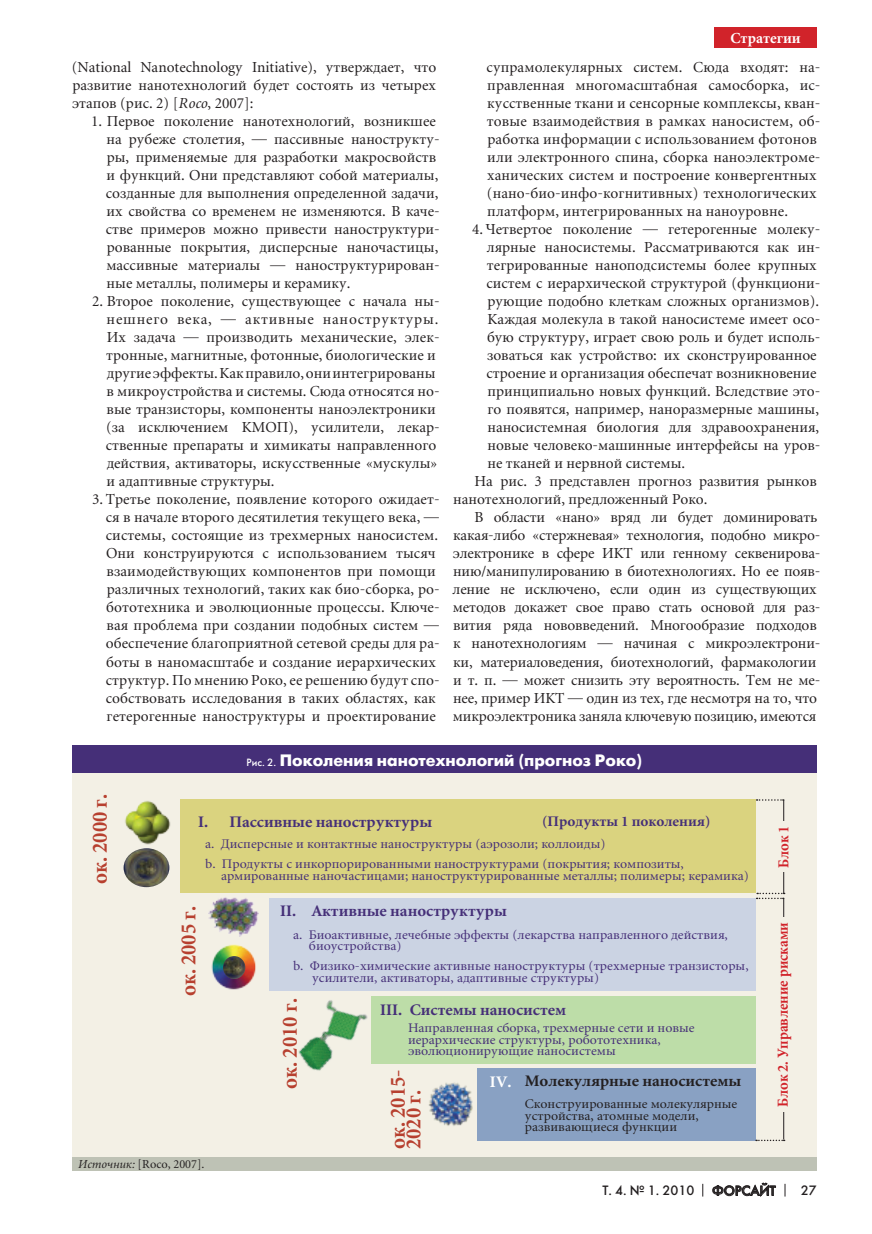
<style>
.page{position:relative;width:872px;height:1234px;background:#fff}
.page>*{position:absolute;margin:0;border:0;box-sizing:border-box;transform-origin:0 0}
.t1{font:700 21.45px/15.6px "Miniature";color:#b7402f;scale:.96 1}
.t2{font:700 16.5px "Futura Futuris C";color:#fff}
.t3{font:700 15.9px "Miniature";color:#452f78;scale:1.04 1}
.t4{font:700 15.9px "Miniature";color:#231f20;scale:1.04 1}
.t5{font:15px/18px "Miniature";color:#231f20}
.t6{font:700 15px "Miniature";color:#d1232a;scale:.96 1}
.t7{font:700 15px "Miniature";color:#fff}
.t8{font:700 14.4px "Miniature";color:#452f78;scale:1.04 1}
.t9{font:13.5px "Futura Futuris C";color:#231f20}
.t10{font:12.9px/11.6px "Miniature";color:#452f78;scale:1.04 1}
.t11{font:12.9px/11.6px "Miniature";color:#231f20;scale:1.04 1}
.t12{font:12px "Miniature";color:#231f20}
.s1{font-style:italic}
.s2{font-weight:400;font-size:10.5px}
.s3{color:#fff}
</style>
<div class="page">
<svg style="left:702px;top:1183px;width:1px;height:13px"></svg>
<svg style="left:784px;top:1183px;width:1px;height:13px"></svg>
<svg style="left:712px;top:1182px;width:64px;height:15px"></svg>
<div style="left:714px;top:27px;width:102px;height:21px;background:#d1232a"></div>
<div style="left:72px;top:746px;width:744px;height:413px;background:#f3f0e5"></div>
<div style="left:72px;top:745px;width:744px;height:28px;background:#452f78"></div>
<div style="left:72px;top:1156px;width:744px;height:13px;background:#bec2b5"></div>
<div style="left:181px;top:799px;width:575px;height:94px;background:#dad37f"></div>
<div style="left:269px;top:898px;width:487px;height:92px;background:#cbd3e3"></div>
<div style="left:371px;top:995px;width:385px;height:68px;background:#bddda8"></div>
<div style="left:477px;top:1067px;width:279px;height:72px;background:#89a1c3"></div>
<svg style="left:756px;top:799px;width:27px;height:1px"></svg>
<svg style="left:756px;top:1139px;width:28px;height:1px"></svg>
<hr style="left:783px;top:799px;width:1px;height:94px;background:#231f20">
<hr style="left:783px;top:898px;width:1px;height:241px;background:#231f20">
<div style="left:774px;top:821px;width:17px;height:50px;background:#f3f0e5"></div>
<div style="left:775px;top:917px;width:15px;height:194px;background:#f3f0e5"></div>
<img style="left:209px;top:897px;width:49px;height:39px">
<img style="left:125px;top:800px;width:46px;height:45px">
<img style="left:124px;top:848px;width:45px;height:39px">
<img style="left:429px;top:1082px;width:44px;height:44px">
<img style="left:280px;top:990px;width:99px;height:81px">
<img style="left:211px;top:944px;width:45px;height:46px">
<img style="left:223px;top:955px;width:22px;height:23px;border-radius:11px">
<svg style="left:756px;top:892px;width:28px;height:6px"></svg>
<p class="t7" style="left:730px;top:30px;width:72px">Стратегии</p>
<p class="t5" style="left:72px;top:59px;width:366px;text-align:justify">(National Nanotechnology Initiative), утверждает, что развитие нанотехнологий будет состоять из четырех этапов (рис. 2) [<span class="s1">Roco</span>, 2007]:</p>
<p class="t5" style="left:106px;top:113px;width:335px;text-indent:-15px">1. Первое поколение нанотехнологий, возникшее на рубеже столетия, — пассивные нанострукту&shy;ры, применяемые для разработки макросвойств и функций. Они представляют собой материалы, созданные для выполнения определенной задачи, их свойства со временем не изменяются. В каче&shy;стве примеров можно привести наноструктури&shy;рованные покрытия, дисперсные наночастицы, массивные материалы — наноструктурирован&shy;ные металлы, полимеры и керамику.</p>
<p class="t5" style="left:106px;top:293px;width:335px;text-indent:-14px">2. Второе поколение, существующее с начала ны&shy;нешнего века, — активные наноструктуры.<br>Их задача — производить механические, элек&shy;тронные, магнитные, фотонные, биологические и другие эффекты. Как правило, они интегрированы в микроустройства и системы. Сюда относятся но&shy;вые транзисторы, компоненты наноэлектроники (за исключением КМОП), усилители, лекар&shy;ственные препараты и химикаты направленного действия, активаторы, искусственные «мускулы» и адаптивные структуры.</p>
<p class="t5" style="left:106px;top:491px;width:335px;text-indent:-14px">3. Третье поколение, появление которого ожидает&shy;ся в начале второго десятилетия текущего века, — системы, состоящие из трехмерных наносистем.<br>Они конструируются с использованием тысяч взаимодействующих компонентов при помощи различных технологий, таких как био-сборка, ро&shy;бототехника и эволюционные процессы. Ключе&shy;вая проблема при создании подобных систем — обеспечение благоприятной сетевой среды для ра&shy;боты в наномасштабе и создание иерархических структур. По мнению Роко, ее решению будут спо&shy;собствовать исследования в таких областях, как гетерогенные наноструктуры и проектирование</p>
<p class="t5" style="left:486px;top:59px;width:335px">супрамолекулярных систем. Сюда входят: на-</p>
<p class="t5" style="left:487px;top:77px;width:334px">правленная многомасштабная самосборка, ис-</p>
<p class="t5" style="left:487px;top:95px;width:334px">кусственные ткани и сенсорные комплексы, кван-</p>
<p class="t5" style="left:487px;top:113px;width:335px">товые взаимодействия в рамках наносистем, об-</p>
<p class="t5" style="left:487px;top:131px;width:331px">работка информации с использованием фотонов</p>
<p class="t5" style="left:487px;top:149px;width:334px">или электронного спина, сборка наноэлектроме-</p>
<p class="t5" style="left:487px;top:167px;width:331px">ханических систем и построение конвергентных</p>
<p class="t5" style="left:487px;top:185px;width:331px">(нано-био-инфо-когнитивных) технологических</p>
<p class="t5" style="left:487px;top:203px;width:302px">платформ, интегрированных на наноуровне.</p>
<p class="t5" style="left:472px;top:221px;width:350px">4.Четвертое поколение — гетерогенные молеку-</p>
<p class="t5" style="left:487px;top:239px;width:335px">лярные наносистемы. Рассматриваются как ин-</p>
<p class="t5" style="left:487px;top:257px;width:331px">тегрированные наноподсистемы более крупных</p>
<p class="t5" style="left:486px;top:275px;width:335px">систем с иерархической структурой (функциони-</p>
<p class="t5" style="left:487px;top:293px;width:333px">рующие подобно клеткам сложных организмов).</p>
<p class="t5" style="left:487px;top:311px;width:334px">Каждая молекула в такой наносистеме имеет осо-</p>
<p class="t5" style="left:487px;top:329px;width:335px">бую структуру, играет свою роль и будет исполь-</p>
<p class="t5" style="left:487px;top:347px;width:331px">зоваться как устройство: их сконструированное</p>
<p class="t5" style="left:486px;top:365px;width:331px">строение и организация обеспечат возникновение</p>
<p class="t5" style="left:487px;top:383px;width:334px">принципиально новых функций. Вследствие это-</p>
<p class="t5" style="left:487px;top:401px;width:333px">го появятся, например, наноразмерные машины,</p>
<p class="t5" style="left:487px;top:419px;width:333px">наносистемная биология для здравоохранения,</p>
<p class="t5" style="left:487px;top:437px;width:334px">новые человеко-машинные интерфейсы на уров-</p>
<p class="t5" style="left:487px;top:455px;width:199px">не тканей и нервной системы.</p>
<p class="t5" style="left:474px;top:473px;width:344px">На рис. 3 представлен прогноз развития рынков</p>
<p class="t5" style="left:453px;top:491px;width:256px">нанотехнологий, предложенный Роко.</p>
<p class="t5" style="left:474px;top:509px;width:344px">В области «нано» вряд ли будет доминировать</p>
<p class="t5" style="left:453px;top:527px;width:367px">какая-либо «стержневая» технология, подобно микро-</p>
<p class="t5" style="left:453px;top:545px;width:369px">электронике в сфере ИКТ или генному секвенирова-</p>
<p class="t5" style="left:453px;top:563px;width:367px">нию/манипулированию в биотехнологиях. Но ее появ-</p>
<p class="t5" style="left:452px;top:581px;width:366px">ление не исключено, если один из существующих</p>
<p class="t5" style="left:453px;top:599px;width:369px">методов докажет свое право стать основой для раз-</p>
<p class="t5" style="left:453px;top:617px;width:365px">вития ряда нововведений. Многообразие подходов</p>
<p class="t5" style="left:453px;top:635px;width:369px">к нанотехнологиям — начиная с микроэлектрони-</p>
<p class="t5" style="left:453px;top:653px;width:365px">ки, материаловедения, биотехнологий, фармакологии</p>
<p class="t5" style="left:453px;top:671px;width:369px">и т. п. — может снизить эту вероятность. Тем не ме-</p>
<p class="t5" style="left:453px;top:689px;width:365px">нее, пример ИКТ — один из тех, где несмотря на то, что</p>
<p class="t5" style="left:453px;top:707px;width:365px">микроэлектроника заняла ключевую позицию, имеются</p>
<p class="t2" style="left:247px;top:750px;width:397px"><span class="s2">Рис. 2.</span> Поколения нанотехнологий (прогноз Роко)</p>
<h1 class="t1" style="left:93px;top:884px;width:96px;rotate:-90deg">ок. 2000 г.</h1>
<p class="t3" style="left:198px;top:813px;width:226px">I. Пассивные наноструктуры</p>
<p class="t8" style="left:542px;top:814px;width:163px">(Продукты 1 поколения)</p>
<p class="t10" style="left:205px;top:834px;width:462px;line-height:19.6px">а. Дисперсные и контактные наноструктуры (аэрозоли; коллоиды)<br>b. Продукты с инкорпорированными наноструктурами (покрытия; композиты,</p>
<p class="t10" style="left:221px;top:870px;width:509px">армированные наночастицами; наноструктурированные металлы; полимеры; керамика)</p>
<p class="t3" style="left:280px;top:902px;width:219px">II. Активные наноструктуры</p>
<p class="t10" style="left:309px;top:929px;width:404px;text-indent:-16px">а. Биоактивные, лечебные эффекты (лекарства направленного действия, биоустройства)</p>
<p class="t10" style="left:312px;top:960px;width:421px;text-indent:-19px">b. Физико-химические активные наноструктуры (трехмерные транзисторы, усилители, активаторы, адаптивные структуры)</p>
<p class="t3" style="left:380px;top:1001px;width:180px">III. Системы наносистем</p>
<p class="t10" style="left:408px;top:1022px;width:277px">Направленная сборка, трехмерные сети и новые иерархические структуры, робототехника, эволюционирующие наносистемы</p>
<p class="t4" style="left:490px;top:1072px;width:243px"><span class="s3">IV.</span> Молекулярные наносистемы</p>
<p class="t11" style="left:525px;top:1098px;width:206px">Сконструированные молекулярные устройства, атомные модели, развивающиеся функции</p>
<h1 class="t1" style="left:182px;top:996px;width:96px;rotate:-90deg">ок. 2005 г.</h1>
<h1 class="t1" style="left:283px;top:1088px;width:96px;rotate:-90deg">ок. 2010 г.</h1>
<h1 class="t1" style="left:391px;top:1148px;width:84px;rotate:-90deg">ок. 2015-<br>2020 г.</h1>
<p class="t12" style="left:78px;top:1157px;width:128px"><span class="s1">Источник:</span> [Roco, 2007].</p>
<p class="t6" style="left:776px;top:867px;width:46px;rotate:-90deg">Блок 1</p>
<p class="t6" style="left:775px;top:1106px;width:194px;rotate:-90deg">Блок 2. Управление рисками</p>
<p class="t9" style="left:602px;top:1182px;width:93px">Т. 4. № 1. 2010</p>
<p class="t9" style="left:712px;top:1182px;width:65px">Форсайт</p>
<p class="t9" style="left:801px;top:1182px;width:17px">27</p>
</div>
